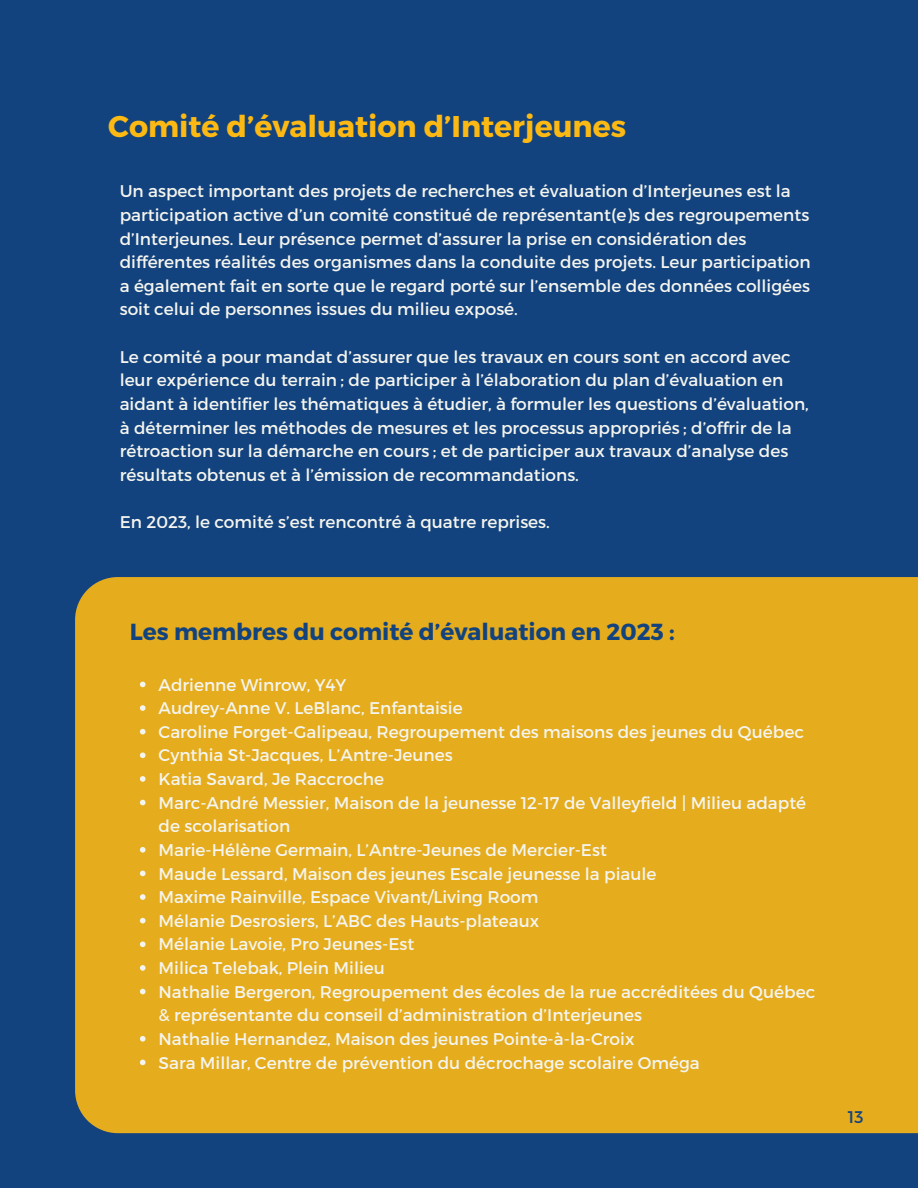
<style>
.page{position:relative;width:918px;height:1188px;background:#13437e}
.page>*{position:absolute;margin:0;border:0;box-sizing:border-box;transform-origin:0 0}
.t1{font:700 30px "Montserrat";color:#fdb913}
.t2{font:700 23.25px "Montserrat";color:#13437e}
.t3{font:16.95px/23.7px "Montserrat";color:#f5f5ef}
.t4{font:16.8px "Montserrat";color:#13437e}
</style>
<div class="page">
<div style="left:75px;top:577px;width:843px;height:556px;background:#e5ac1d"></div>
<svg style="left:140px;top:682px;width:6px;height:5px"></svg>
<svg style="left:140px;top:705px;width:6px;height:6px"></svg>
<svg style="left:140px;top:729px;width:6px;height:5px"></svg>
<svg style="left:140px;top:752px;width:6px;height:6px"></svg>
<svg style="left:140px;top:776px;width:6px;height:6px"></svg>
<svg style="left:140px;top:800px;width:6px;height:5px"></svg>
<svg style="left:140px;top:847px;width:6px;height:6px"></svg>
<svg style="left:140px;top:871px;width:6px;height:5px"></svg>
<svg style="left:140px;top:894px;width:6px;height:6px"></svg>
<svg style="left:140px;top:918px;width:6px;height:5px"></svg>
<svg style="left:140px;top:941px;width:6px;height:6px"></svg>
<svg style="left:140px;top:965px;width:6px;height:6px"></svg>
<svg style="left:140px;top:989px;width:6px;height:5px"></svg>
<svg style="left:140px;top:1036px;width:6px;height:6px"></svg>
<svg style="left:140px;top:1060px;width:6px;height:5px"></svg>
<p class="t1" style="left:108px;top:107px;width:519px">Comité d’évaluation d’Interjeunes</p>
<p class="t3" style="left:120px;top:179px;width:692px">Un aspect important des projets de recherches et évaluation d’Interjeunes est la participation active d’un comité constitué de représentant(e)s des regroupements d’Interjeunes. Leur présence permet d’assurer la prise en considération des différentes réalités des organismes dans la conduite des projets. Leur participation a également fait en sorte que le regard porté sur l’ensemble des données colligées soit celui de personnes issues du milieu exposé.</p>
<p class="t3" style="left:120px;top:344px;width:691px">Le comité a pour mandat d’assurer que les travaux en cours sont en accord avec leur expérience du terrain ; de participer à l’élaboration du plan d’évaluation en aidant à identifier les thématiques à étudier, à formuler les questions d’évaluation, à déterminer les méthodes de mesures et les processus appropriés ; d’offrir de la rétroaction sur la démarche en cours ; et de participer aux travaux d’analyse des résultats obtenus et à l’émission de recommandations.</p>
<p class="t3" style="left:120px;top:509px;width:432px">En 2023, le comité s’est rencontré à quatre reprises.</p>
<p class="t2" style="left:130px;top:617px;width:546px">Les membres du comité d’évaluation en 2023 :</p>
<h1 class="t3" style="left:159px;top:672px;width:189px">Adrienne Winrow, Y4Y</h1>
<p class="t3" style="left:159px;top:695px;width:306px">Audrey-Anne V. LeBlanc, Enfantaisie</p>
<p class="t3" style="left:159px;top:719px;width:647px">Caroline Forget-Galipeau, Regroupement des maisons des jeunes du Québec</p>
<p class="t3" style="left:159px;top:743px;width:296px">Cynthia St-Jacques, L’Antre-Jeunes</p>
<h2 class="t3" style="left:159px;top:766px;width:227px">Katia Savard, Je Raccroche</h2>
<p class="t3" style="left:159px;top:790px;width:649px">Marc-André Messier, Maison de la jeunesse 12-17 de Valleyfield | Milieu adapté de scolarisation</p>
<p class="t3" style="left:159px;top:837px;width:450px">Marie-Hélène Germain, L’Antre-Jeunes de Mercier-Est</p>
<p class="t3" style="left:159px;top:861px;width:499px">Maude Lessard, Maison des jeunes Escale jeunesse la piaule</p>
<p class="t3" style="left:159px;top:884px;width:381px">Maxime Rainville, Espace Vivant/Living Room</p>
<p class="t3" style="left:159px;top:908px;width:382px">Mélanie Desrosiers, L’ABC des Hauts-plateaux</p>
<p class="t3" style="left:159px;top:932px;width:257px">Mélanie Lavoie, Pro Jeunes-Est</p>
<p class="t3" style="left:159px;top:955px;width:228px">Milica Telebak, Plein Milieu</p>
<p class="t3" style="left:159px;top:979px;width:658px">Nathalie Bergeron, Regroupement des écoles de la rue accréditées du Québec &amp; représentante du conseil d’administration d’Interjeunes</p>
<p class="t3" style="left:159px;top:1026px;width:477px">Nathalie Hernandez, Maison des jeunes Pointe-à-la-Croix</p>
<p class="t3" style="left:159px;top:1050px;width:543px">Sara Millar, Centre de prévention du décrochage scolaire Oméga</p>
<p class="t4" style="left:848px;top:1106px;width:17px">13</p>
</div>
